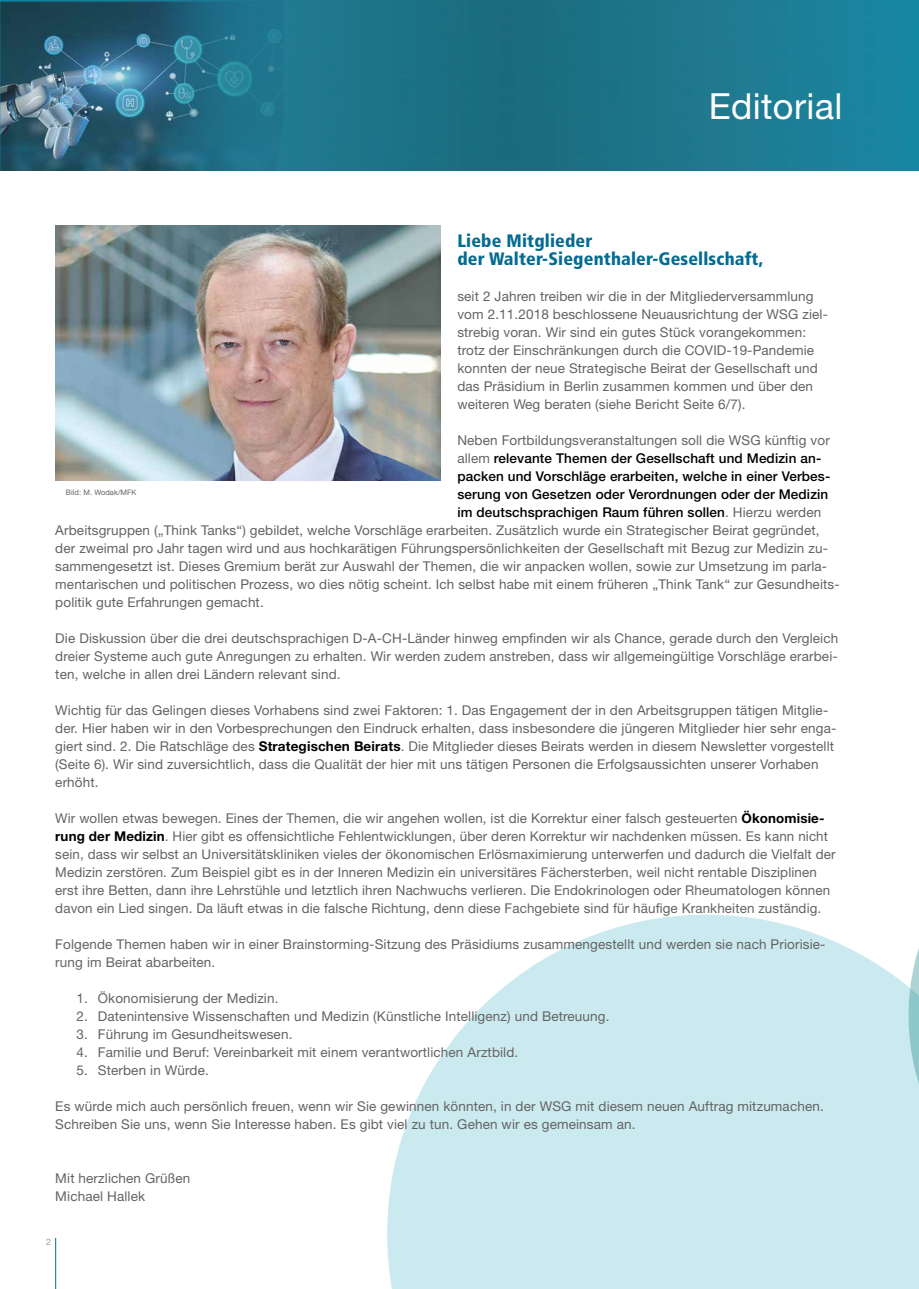
<style>
.page{position:relative;width:919px;height:1289px;background:#fff}
.page>*{position:absolute;margin:0;border:0;box-sizing:border-box;transform-origin:0 0}
.t1{font:36px "Helvetica Neue";letter-spacing:.01em;color:#fff}
.t2{font:900 condensed 18px/18px "Frutiger";letter-spacing:.01em;color:#046b91}
.t3{font:13.5px/18px "Helvetica Neue";letter-spacing:.01em;color:#646363}
.t4{font:500 13.5px "Helvetica Neue";letter-spacing:.01em;color:#000}
.t5{font:9px "Helvetica Neue";color:#9d9d9c}
.t6{font:7.5px "Helvetica Neue";letter-spacing:.01em;color:#646363}
.s1{font-weight:400;color:#646363}
.s2{font-family:"Helvetica Neue LT Pro";font-weight:700;color:#000}
</style>
<div class="page">
<img style="left:509px;top:0;width:409px;height:170px">
<img style="left:283px;top:0;width:226px;height:170px">
<img style="left:0;top:0;width:283px;height:170px">
<svg style="left:387px;top:914px;width:531px;height:374px;background:#d2ecf1"></svg>
<img style="left:55px;top:225px;width:385px;height:255px">
<hr style="left:55px;top:1237px;width:1px;height:51px;background:#046b91">
<svg style="left:890px;top:914px;width:28px;height:350px"></svg>
<h1 class="t1" style="left:708px;top:85px;width:135px">Editorial</h1>
<h2 class="t2" style="left:457px;top:231px;width:307px">Liebe Mitglieder<br>der Walter-Siegenthaler-Gesellschaft,</h2>
<p class="t3" style="left:457px;top:287px;width:372px">seit 2 Jahren treiben wir die in der Mitgliederversammlung vom 2.11.2018 beschlossene Neuausrichtung der WSG ziel&shy;strebig voran. Wir sind ein gutes Stück vorangekommen: trotz der Einschränkungen durch die COVID-19-Pandemie konnten der neue Strategische Beirat der Gesellschaft und das Präsidium in Berlin zusammen kommen und über den weiteren Weg beraten (siehe Bericht Seite 6/7).</p>
<p class="t3" style="left:457px;top:431px;width:374px">Neben Fortbildungsveranstaltungen soll die WSG künftig vor</p>
<p class="t4" style="left:457px;top:450px;width:365px"><span class="s1">allem</span> relevante Themen der Gesellschaft und Medizin an-</p>
<p class="t4" style="left:457px;top:468px;width:374px">packen und Vorschläge erarbeiten, welche in einer Verbes-</p>
<p class="t4" style="left:457px;top:486px;width:372px">serung von Gesetzen oder Verordnungen oder der Medizin</p>
<p class="t4" style="left:457px;top:504px;width:365px">im deutschsprachigen Raum führen sollen<span class="s1">. Hierzu werden</span></p>
<p class="t3" style="left:55px;top:521px;width:765px">Arbeitsgruppen („Think Tanks“) gebildet, welche Vorschläge erarbeiten. Zusätzlich wurde ein Strategischer Beirat gegründet,</p>
<p class="t3" style="left:55px;top:539px;width:774px">der zweimal pro Jahr tagen wird und aus hochkarätigen Führungspersönlichkeiten der Gesellschaft mit Bezug zur Medizin zu-</p>
<p class="t3" style="left:55px;top:557px;width:773px">sammengesetzt ist. Dieses Gremium berät zur Auswahl der Themen, die wir anpacken wollen, sowie zur Umsetzung im parla-</p>
<p class="t3" style="left:55px;top:575px;width:785px">mentarischen und politischen Prozess, wo dies nötig scheint. Ich selbst habe mit einem früheren „Think Tank“ zur Gesundheits-</p>
<p class="t3" style="left:55px;top:593px;width:210px">politik gute Erfahrungen gemacht.</p>
<p class="t3" style="left:55px;top:629px;width:784px;text-align:justify">Die Diskussion über die drei deutschsprachigen D-A-CH-Länder hinweg empfinden wir als Chance, gerade durch den Vergleich dreier Systeme auch gute Anregungen zu erhalten. Wir werden zudem anstreben, dass wir allgemeingültige Vorschläge erarbei&shy;ten, welche in allen drei Ländern relevant sind.</p>
<p class="t3" style="left:55px;top:701px;width:782px">Wichtig für das Gelingen dieses Vorhabens sind zwei Faktoren: 1. Das Engagement der in den Arbeitsgruppen tätigen Mitglie&shy;der. Hier haben wir in den Vorbesprechungen den Eindruck erhalten, dass insbesondere die jüngeren Mitglieder hier sehr enga&shy;giert sind. 2. Die Ratschläge des <span class="s2">Strategischen Beirats</span>. Die Mitglieder dieses Beirats werden in diesem Newsletter vorgestellt (Seite 6). Wir sind zuversichtlich, dass die Qualität der hier mit uns tätigen Personen die Erfolgsaussichten unserer Vorhaben erhöht.</p>
<p class="t3" style="left:55px;top:809px;width:781px">Wir wollen etwas bewegen. Eines der Themen, die wir angehen wollen, ist die Korrektur einer falsch gesteuerten <span class="s2">Ökonomisie&shy;rung der Medizin</span>. Hier gibt es offensichtliche Fehlentwicklungen, über deren Korrektur wir nachdenken müssen. Es kann nicht sein, dass wir selbst an Universitätskliniken vieles der ökonomischen Erlösmaximierung unterwerfen und dadurch die Vielfalt der Medizin zerstören. Zum Beispiel gibt es in der Inneren Medizin ein universitäres Fächersterben, weil nicht rentable Disziplinen erst ihre Betten, dann ihre Lehrstühle und letztlich ihren Nachwuchs verlieren. Die Endokrinologen oder Rheumatologen können davon ein Lied singen. Da läuft etwas in die falsche Richtung, denn diese Fachgebiete sind für häufige Krankheiten zuständig.</p>
<p class="t3" style="left:55px;top:935px;width:771px">Folgende Themen haben wir in einer Brainstorming-Sitzung des Präsidiums zusammengestellt und werden sie nach Priorisie&shy;rung im Beirat abarbeiten.</p>
<p class="t3" style="left:77px;top:989px;width:203px">1. Ökonomisierung der Medizin.</p>
<p class="t3" style="left:77px;top:1007px;width:534px">2. Datenintensive Wissenschaften und Medizin (Künstliche Intelligenz) und Betreuung.</p>
<p class="t3" style="left:77px;top:1025px;width:217px">3. Führung im Gesundheitswesen.</p>
<p class="t3" style="left:77px;top:1043px;width:443px">4. Familie und Beruf: Vereinbarkeit mit einem verantwortlichen Arztbild.</p>
<p class="t3" style="left:77px;top:1061px;width:134px">5. Sterben in Würde.</p>
<p class="t3" style="left:55px;top:1097px;width:770px">Es würde mich auch persönlich freuen, wenn wir Sie gewinnen könnten, in der WSG mit diesem neuen Auftrag mitzumachen.<br>Schreiben Sie uns, wenn Sie Interesse haben. Es gibt viel zu tun. Gehen wir es gemeinsam an.</p>
<p class="t6" style="left:66px;top:488px;width:72px">Bild: M. Wodak/MFK</p>
<p class="t3" style="left:55px;top:1169px;width:136px">Mit herzlichen Grüßen<br>Michael Hallek</p>
<p class="t5" style="left:46px;top:1236px;width:7px">2</p>
</div>
